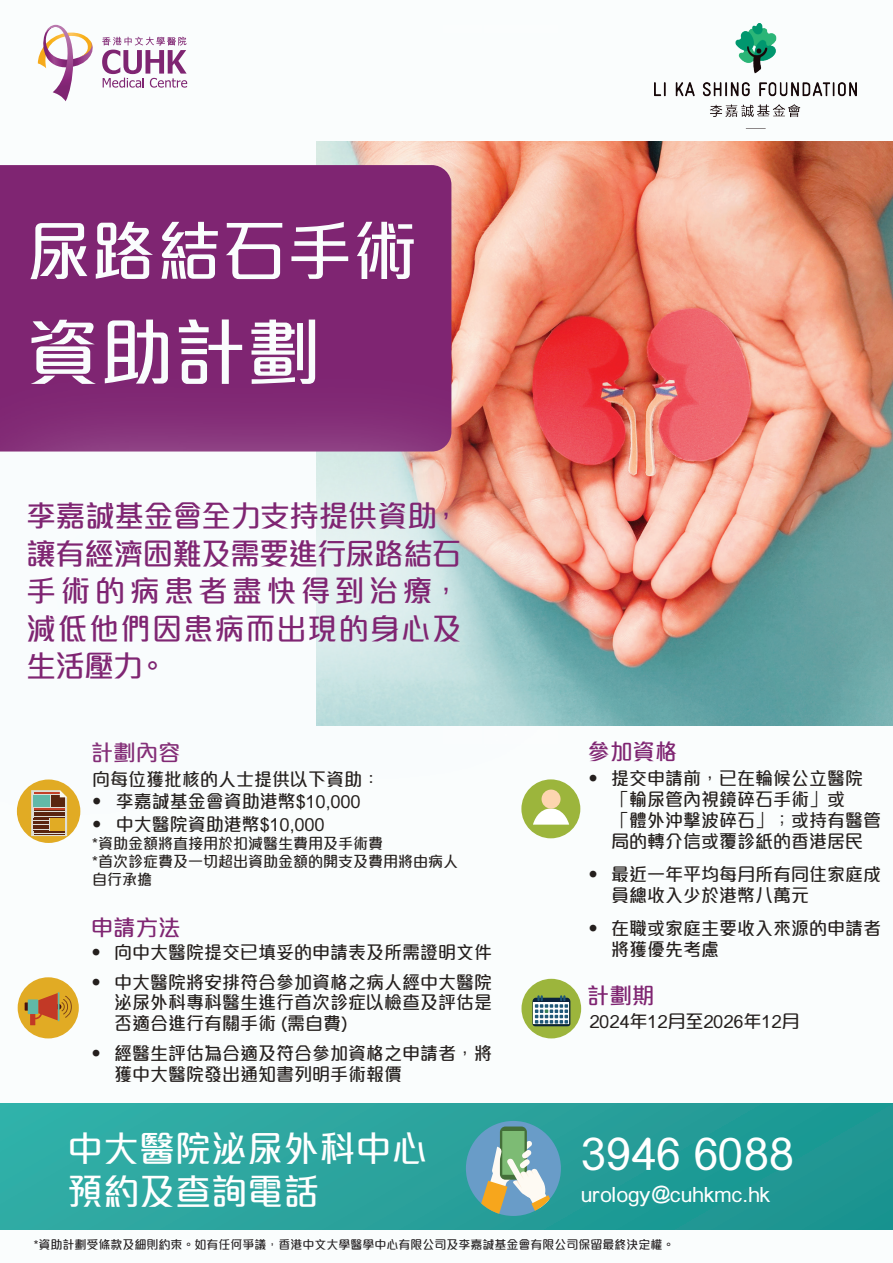
<style>
.page{position:relative;width:893px;height:1263px;background:#fafdfd}
.page>*{position:absolute;margin:0;border:0;box-sizing:border-box;transform-origin:0 0}
.t1{font:500 73.5px "M Elle HK";color:#fafdfd}
.t2{font:500 65.25px "M Elle HK";color:#fafdfd}
.t3{font:500 45px "M Elle HK";color:#fff}
.t4{font:500 36px/43.2px "M Elle HK";color:#fff}
.t5{font:500 30px/37.5px "M Elle HK";letter-spacing:.035em;color:#7f2572;text-align:justify}
.t6{font:500 22.5px "M Elle HK";color:#7f2572}
.t7{font:500 21px "M Elle HK";color:#fff}
.t8{font:500 18px/21px "M Elle HK";color:#241f1d}
.t9{font:500 15px/18px "M Elle HK";color:#241f1d}
.t10{font:500 12px "M Elle HK";color:#231f20}
</style>
<div class="page">
<div style="left:0;top:1103px;width:893px;height:126px;background:linear-gradient(to right,#33aea7,#1c9491)"></div>
<img style="left:317px;top:141px;width:576px;height:584px">
<div style="left:0;top:165px;width:451px;height:181px;background:#7f2572"></div>
<img style="left:654px;top:24px;width:203px;height:94px">
<img style="left:0;top:346px;width:616px;height:497px">
<img style="left:22px;top:496px;width:444px;height:203px">
<div style="left:466px;top:1121px;width:95px;height:95px;background:#699cc8;border-radius:50%"></div>
<div style="left:500px;top:1126px;width:27px;height:54px;background:#446f39;border-radius:6px"></div>
<div style="left:502px;top:1131px;width:22px;height:44px;background:#7dbb74"></div>
<svg style="left:481px;top:1140px;width:69px;height:74px"></svg>
<div style="left:17px;top:779px;width:63px;height:64px;background:#e1ab24;border-radius:50%"></div>
<svg style="left:31px;top:790px;width:36px;height:46px"></svg>
<div style="left:18px;top:977px;width:61px;height:61px;background:#e1ab24;border-radius:50%"></div>
<div style="left:30px;top:1013px;width:5px;height:12px;background:#c23926"></div>
<svg style="left:25px;top:1002px;width:6px;height:9px"></svg>
<hr style="left:58px;top:992px;width:2px;height:29px;background:#61b9a8">
<svg style="left:35px;top:993px;width:37px;height:27px"></svg>
<div style="left:28px;top:999px;width:10px;height:15px;background:#61b9a8"></div>
<div style="left:521px;top:979px;width:60px;height:59px;background:#9cb53c;border-radius:50%"></div>
<svg style="left:532px;top:995px;width:38px;height:31px"></svg>
<div style="left:521px;top:779px;width:59px;height:59px;background:#9cb53c;border-radius:50%"></div>
<svg style="left:533px;top:808px;width:36px;height:17px"></svg>
<div style="left:542px;top:789px;width:19px;height:19px;background:#fdd5af;border-radius:50%"></div>
<svg style="left:38px;top:25px;width:149px;height:76px"></svg>
<h2 class="t2" style="left:26px;top:205px;width:393px">尿路結石手術</h2>
<h1 class="t1" style="left:26px;top:301px;width:295px">資助計劃</h1>
<h3 class="t5" style="left:26px;top:496px;width:437px">李嘉誠基金會全力支持提供資助，讓有經濟困難及需要進行尿路結石手術的病患者盡快得到治療，減低他們因患病而出現的身心及生活壓力。</h3>
<p class="t6" style="left:91px;top:737px;width:91px">計劃內容</p>
<p class="t8" style="left:92px;top:767px;width:289px">向每位獲批核的人士提供以下資助：</p>
<p class="t8" style="left:88px;top:790px;width:275px">• 李嘉誠基金會資助港幣$10,000</p>
<p class="t8" style="left:88px;top:812px;width:239px">• 中大醫院資助港幣$10,000</p>
<p class="t9" style="left:92px;top:833px;width:367px">*資助金額將直接用於扣減醫生費用及手術費<br>*首次診症費及一切超出資助金額的開支及費用將由病人自行承擔</p>
<p class="t6" style="left:91px;top:911px;width:91px">申請方法</p>
<p class="t8" style="left:87px;top:941px;width:407px">• 向中大醫院提交已填妥的申請表及所需證明文件</p>
<p class="t8" style="left:114px;top:971px;width:380px;line-height:20.2px;text-align:justify;text-indent:-27px">• 中大醫院將安排符合參加資格之病人經中大醫院泌尿外科專科醫生進行首次診症以檢查及評估是否適合進行有關手術 (需自費)</p>
<p class="t8" style="left:114px;top:1042px;width:380px;text-indent:-27px">• 經醫生評估為合適及符合參加資格之申請者，將獲中大醫院發出通知書列明手術報價</p>
<p class="t6" style="left:588px;top:736px;width:91px">參加資格</p>
<p class="t8" style="left:611px;top:767px;width:271px;text-indent:-27px">• 提交申請前，已在輪候公立醫院「輸尿管內視鏡碎石手術」或<br>「體外沖擊波碎石」；或持有醫管局的轉介信或覆診紙的香港居民</p>
<p class="t8" style="left:611px;top:863px;width:271px;text-indent:-27px">• 最近一年平均每月所有同住家庭成員總收入少於港幣八萬元</p>
<p class="t8" style="left:611px;top:917px;width:271px;text-indent:-27px">• 在職或家庭主要收入來源的申請者將獲優先考慮</p>
<p class="t6" style="left:587px;top:980px;width:69px">計劃期</p>
<p class="t8" style="left:589px;top:1010px;width:212px">2024年12月至2026年12月</p>
<h3 class="t4" style="left:67px;top:1124px;width:361px">中大醫院泌尿外科中心預約及查詢電話</h3>
<h3 class="t3" style="left:581px;top:1122px;width:214px">3946 6088</h3>
<p class="t7" style="left:581px;top:1179px;width:191px">urology@cuhkmc.hk</p>
<p class="t10" style="left:34px;top:1236px;width:642px">*資助計劃受條款及細則約束。如有任何爭議，香港中文大學醫學中心有限公司及李嘉誠基金會有限公司保留最終決定權。</p>
</div>
